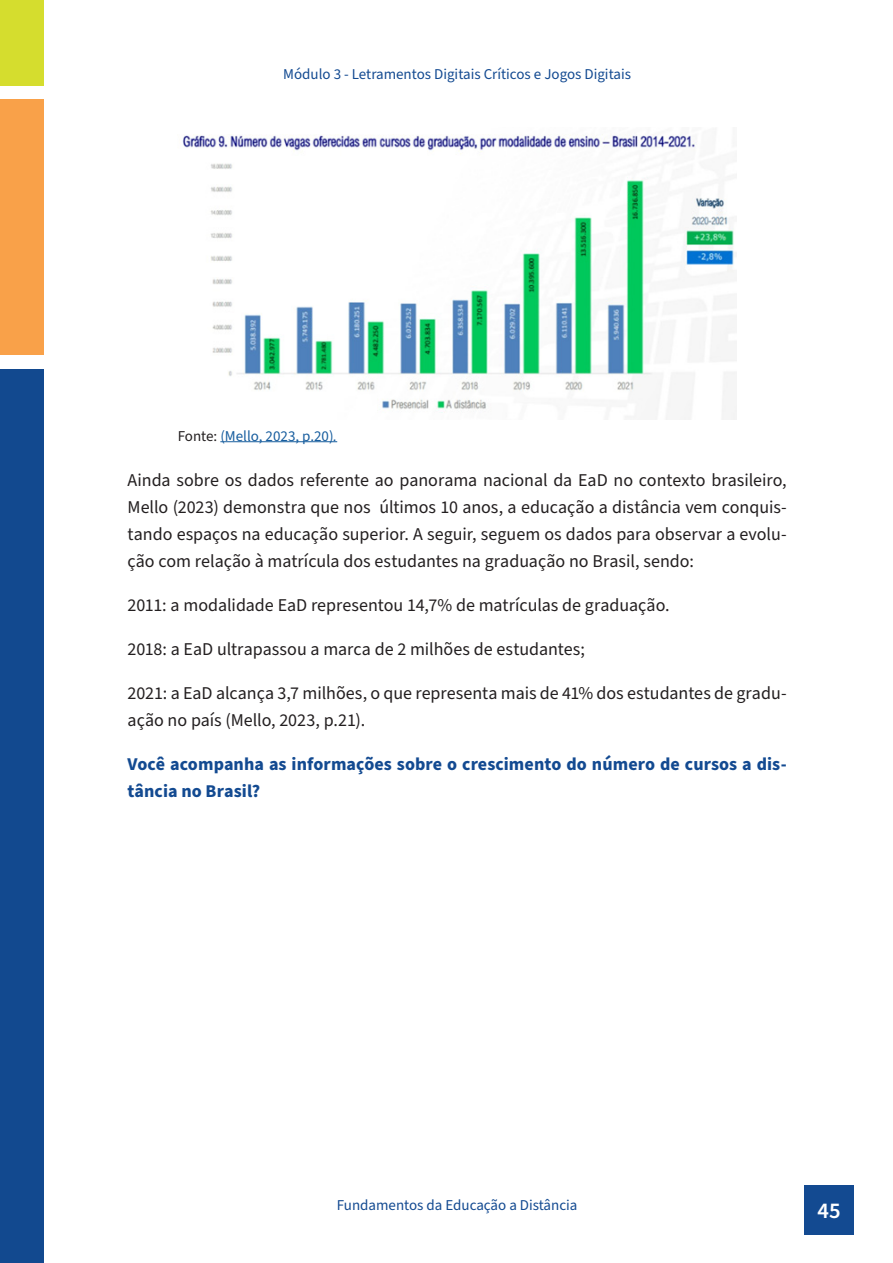
<style>
.page{position:relative;width:893px;height:1263px;background:#fff}
.page>*{position:absolute;margin:0;border:0;box-sizing:border-box;transform-origin:0 0}
.t1{font:600 22.5px "Source Sans Pro";color:#fff}
.Texto_geral{font:18px/27px "Source Sans Pro";color:#231f20;text-align:justify}
.Texto_geral-2{font:700 18px/27px "Source Sans Pro";letter-spacing:.005em;color:#134a91}
.t2{font:15px "Source Sans Pro";color:#134a91}
.t3{font:15px "Source Sans Pro";color:#175d9e}
.s1{color:#231f20}
.s2{font-style:italic}
</style>
<div class="page">
<div style="left:804px;top:1185px;width:50px;height:49px;background:#134a91"></div>
<hr style="left:220px;top:441px;width:117px;height:1px;background:#175d9e">
<img style="left:182px;top:134px;width:554px;height:286px">
<div style="left:0;top:0;width:44px;height:85px;background:#d5dd2e"></div>
<div style="left:0;top:100px;width:44px;height:255px;background:#f9a149"></div>
<div style="left:0;top:369px;width:44px;height:894px;background:#12498f"></div>
<p class="t2" style="left:283px;top:64px;width:349px">Módulo 3 - Letramentos Digitais Críticos e Jogos Digitais</p>
<p class="t3" style="left:178px;top:426px;width:161px"><span class="s1">Fonte:</span> (Mello, 2023, p.20)<span class="s2">.</span></p>
<p class="Texto_geral" style="left:128px;top:467px;width:661px">Ainda sobre os dados referente ao panorama nacional da EaD no contexto brasileiro, Mello (2023) demonstra que nos últimos 10 anos, a educação a distância vem conquis&shy;tando espaços na educação superior. A seguir, seguem os dados para observar a evolu&shy;ção com relação à matrícula dos estudantes na graduação no Brasil, sendo:</p>
<p class="Texto_geral" style="left:128px;top:592px;width:544px">2011: a modalidade EaD representou 14,7% de matrículas de graduação.</p>
<p class="Texto_geral" style="left:128px;top:636px;width:459px">2018: a EaD ultrapassou a marca de 2 milhões de estudantes;</p>
<p class="Texto_geral" style="left:128px;top:680px;width:661px">2021: a EaD alcança 3,7 milhões, o que representa mais de 41% dos estudantes de gradu&shy;ação no país (Mello, 2023, p.21).</p>
<p class="Texto_geral-2" style="left:128px;top:751px;width:661px">Você acompanha as informações sobre o crescimento do número de cursos a dis&shy;tância no Brasil?</p>
<p class="t2" style="left:337px;top:1195px;width:242px">Fundamentos da Educação a Distância</p>
<p class="t1" style="left:818px;top:1195px;width:25px">45</p>
</div>
